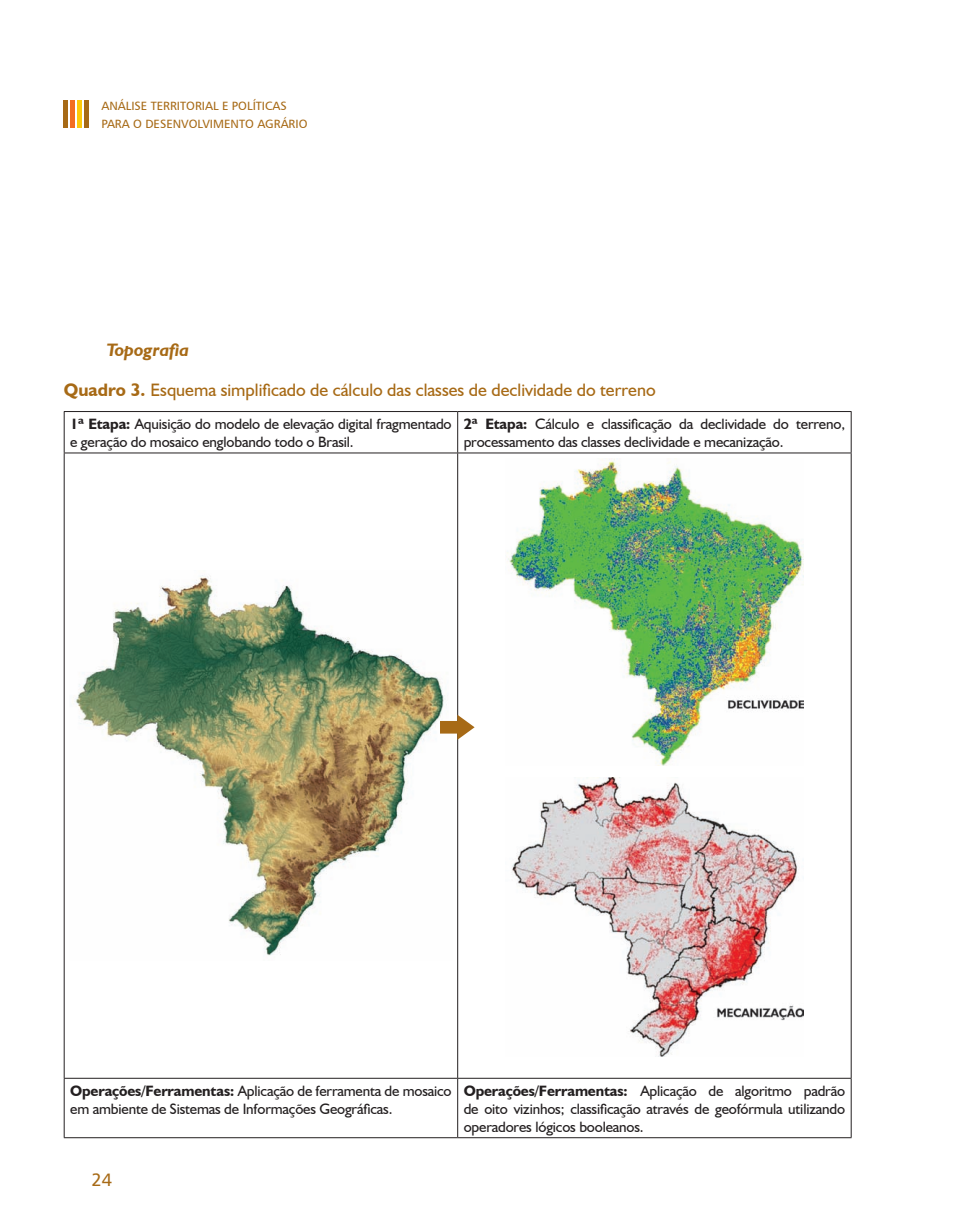
<style>
.page{position:relative;width:957px;height:1211px;background:#fff}
.page>*{position:absolute;margin:0;border:0;box-sizing:border-box;transform-origin:0 0}
.t1{font:18px "Humanist 521 BT";color:#a76a16}
.t2{font:italic 700 18px "Humanist 521 BT";color:#a76a16}
.t3{font:18px "Humanist 777 BT Roman B";color:#a76a16}
.t4{font:15px/18px "Humanist 521 BT";letter-spacing:-.01em;color:#231f20}
.t5{font:12px/18px "Humanist 777 BT Roman B";color:#a76a16}
.s1{font-weight:700}
</style>
<div class="page">
<hr style="left:64px;top:100px;width:4px;height:28px;background:#a76a16">
<div style="left:84px;top:100px;width:5px;height:28px;background:#a76a16"></div>
<hr style="left:71px;top:100px;width:4px;height:28px;background:#f36e21">
<div style="left:77px;top:100px;width:5px;height:28px;background:#feca0a"></div>
<hr style="left:64px;top:411px;width:393px;height:1px;background:#231f20">
<hr style="left:64px;top:412px;width:1px;height:40px;background:#231f20">
<hr style="left:457px;top:411px;width:394px;height:1px;background:#231f20">
<hr style="left:457px;top:412px;width:1px;height:40px;background:#231f20">
<hr style="left:850px;top:412px;width:1px;height:40px;background:#231f20">
<hr style="left:64px;top:452px;width:393px;height:1px;background:#231f20">
<hr style="left:64px;top:453px;width:1px;height:624px;background:#231f20">
<hr style="left:457px;top:452px;width:394px;height:1px;background:#231f20">
<hr style="left:457px;top:453px;width:1px;height:624px;background:#231f20">
<hr style="left:850px;top:453px;width:1px;height:624px;background:#231f20">
<hr style="left:64px;top:1077px;width:393px;height:1px;background:#231f20">
<hr style="left:64px;top:1078px;width:1px;height:59px;background:#231f20">
<hr style="left:457px;top:1077px;width:394px;height:1px;background:#231f20">
<hr style="left:457px;top:1078px;width:1px;height:59px;background:#231f20">
<hr style="left:850px;top:1078px;width:1px;height:59px;background:#231f20">
<hr style="left:64px;top:1137px;width:393px;height:1px;background:#231f20">
<hr style="left:457px;top:1137px;width:394px;height:1px;background:#231f20">
<img style="left:75px;top:575px;width:370px;height:381px">
<img style="left:507px;top:459px;width:296px;height:306px">
<img style="left:512px;top:777px;width:291px;height:279px">
<svg style="left:440px;top:714px;width:34px;height:25px"></svg>
<p class="t5" style="left:101px;top:96px;width:207px">ANÁLISE TERRITORIAL E POLÍTICAS<br>PARA O DESENVOLVIMENTO AGRÁRIO</p>
<p class="t2" style="left:106px;top:339px;width:84px">Topografia</p>
<p class="t1" style="left:64px;top:379px;width:593px"><span class="s1">Quadro 3.</span> Esquema simplificado de cálculo das classes de declividade do terreno</p>
<p class="t4" style="left:70px;top:414px;width:383px"><span class="s1">1ª Etapa:</span> Aquisição do modelo de elevação digital fragmentado e geração do mosaico englobando todo o Brasil.</p>
<p class="t4" style="left:463px;top:414px;width:383px"><span class="s1">2ª Etapa:</span> Cálculo e classificação da declividade do terreno, processamento das classes declividade e mecanização.</p>
<p class="t4" style="left:70px;top:1080px;width:383px"><span class="s1">Operações/Ferramentas:</span> Aplicação de ferramenta de mosaico em ambiente de Sistemas de Informações Geográficas.</p>
<p class="t4" style="left:463px;top:1080px;width:383px;text-align:justify"><span class="s1">Operações/Ferramentas:</span> Aplicação de algoritmo padrão de oito vizinhos; classificação através de geofórmula utilizando operadores lógicos booleanos.</p>
<p class="t3" style="left:91px;top:1167px;width:22px">24</p>
</div>
